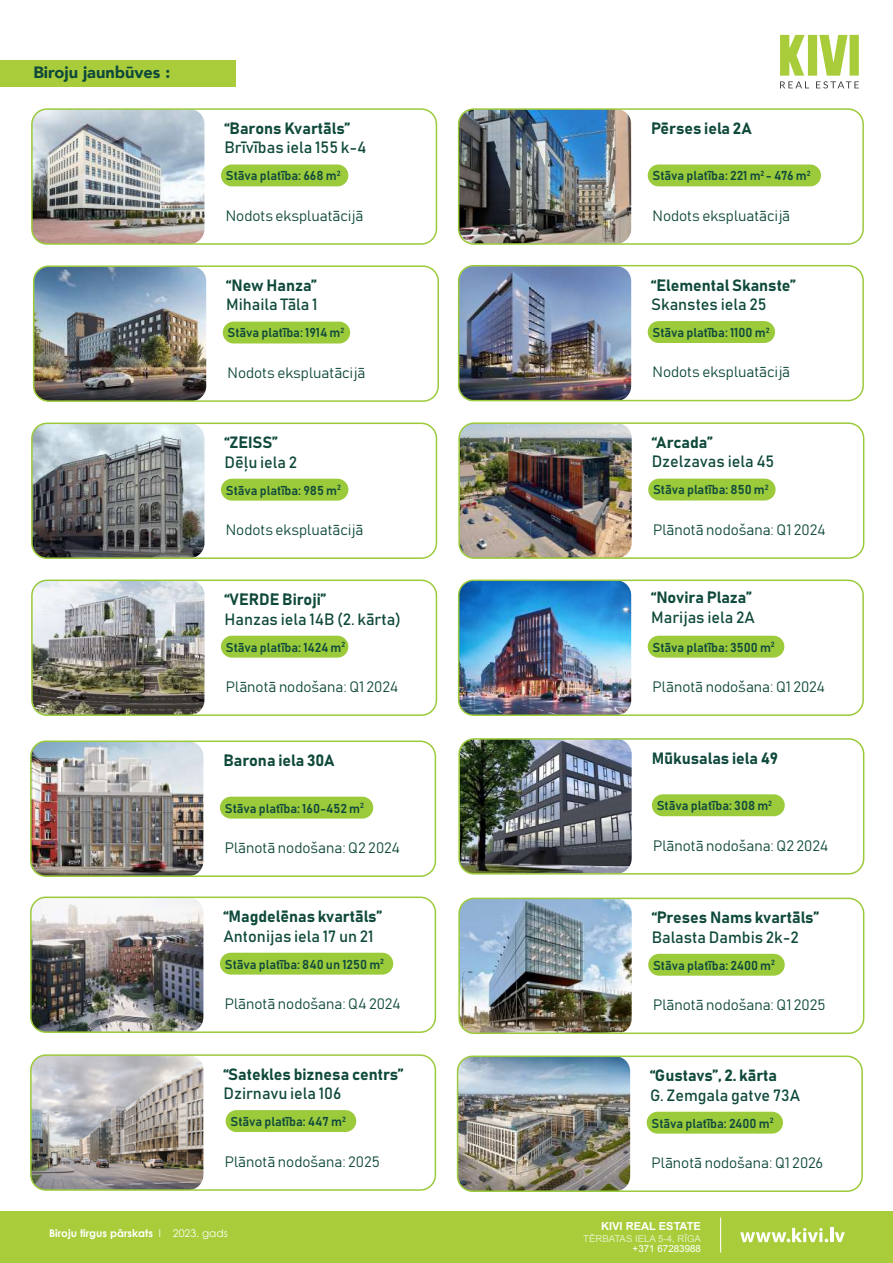
<style>
.page{position:relative;width:893px;height:1263px;background:#fff}
.page>*{position:absolute;margin:0;border:0;box-sizing:border-box;transform-origin:0 0}
.t1{font:900 16.35px "Avenir";color:#0f493b}
.t2{font:16.2px/19.4px "Bahnschrift";color:#0f493b}
.t3{font:14.85px "Bahnschrift";color:#0f493b}
.t4{font:12.75px "Bahnschrift";color:#0f493b}
.t5{font:700 11.1px "Arial";color:#fff}
.t6{font:700 10.65px "Century Gothic";color:#fff}
.t7{font:9.75px "Arial";color:#fff}
.t8{font:9.6px "Arial";color:#fff}
.s1{font-weight:400}
</style>
<div class="page">
<img style="left:459px;top:741px;width:173px;height:133px">
<img style="left:461px;top:425px;width:171px;height:131px">
<img style="left:34px;top:111px;width:170px;height:131px">
<img style="left:458px;top:1058px;width:172px;height:133px">
<div style="left:0;top:61px;width:236px;height:26px;background:#a9cd3a"></div>
<img style="left:461px;top:899px;width:171px;height:134px">
<img style="left:31px;top:899px;width:172px;height:133px">
<img style="left:31px;top:743px;width:172px;height:133px">
<img style="left:459px;top:582px;width:172px;height:133px">
<img style="left:34px;top:268px;width:172px;height:133px">
<img style="left:32px;top:423px;width:172px;height:135px">
<img style="left:32px;top:582px;width:172px;height:133px">
<img style="left:459px;top:266px;width:172px;height:135px">
<img style="left:459px;top:111px;width:172px;height:131px">
<div style="left:221px;top:164px;width:127px;height:22px;background:#9bca3b;border-radius:11px"></div>
<div style="left:0;top:1211px;width:893px;height:52px;background:#a9cd3a"></div>
<svg style="left:740px;top:1228px;width:88px;height:14px"></svg>
<hr style="left:830px;top:1228px;width:3px;height:14px;background:#fff">
<svg style="left:835px;top:1232px;width:10px;height:10px"></svg>
<hr style="left:720px;top:1217px;width:1px;height:35px;background:#fff">
<div style="left:31px;top:108px;width:406px;height:137px;border:2px solid #9bca3b;border-radius:15px"></div>
<div style="left:648px;top:164px;width:173px;height:22px;background:#9bca3b;border-radius:11px"></div>
<div style="left:458px;top:108px;width:406px;height:137px;border:2px solid #9bca3b;border-radius:15px"></div>
<div style="left:648px;top:479px;width:128px;height:21px;background:#9bca3b;border-radius:11px"></div>
<div style="left:458px;top:422px;width:406px;height:137px;border:2px solid #9bca3b;border-radius:15px"></div>
<div style="left:223px;top:322px;width:127px;height:21px;background:#9bca3b;border-radius:11px"></div>
<div style="left:33px;top:265px;width:406px;height:137px;border:2px solid #9bca3b;border-radius:15px"></div>
<div style="left:221px;top:479px;width:127px;height:22px;background:#9bca3b;border-radius:11px"></div>
<div style="left:648px;top:321px;width:127px;height:22px;background:#9bca3b;border-radius:11px"></div>
<div style="left:31px;top:423px;width:406px;height:136px;border:2px solid #9bca3b;border-radius:15px"></div>
<div style="left:458px;top:265px;width:406px;height:136px;border:2px solid #9bca3b;border-radius:15px"></div>
<div style="left:221px;top:636px;width:127px;height:22px;background:#9bca3b;border-radius:11px"></div>
<div style="left:31px;top:579px;width:406px;height:137px;border:2px solid #9bca3b;border-radius:15px"></div>
<div style="left:648px;top:636px;width:136px;height:22px;background:#9bca3b;border-radius:11px"></div>
<div style="left:458px;top:579px;width:406px;height:137px;border:2px solid #9bca3b;border-radius:15px"></div>
<div style="left:220px;top:797px;width:153px;height:21px;background:#9bca3b;border-radius:11px"></div>
<div style="left:30px;top:740px;width:406px;height:137px;border:2px solid #9bca3b;border-radius:15px"></div>
<div style="left:220px;top:953px;width:173px;height:21px;background:#9bca3b;border-radius:11px"></div>
<div style="left:30px;top:896px;width:406px;height:137px;border:2px solid #9bca3b;border-radius:15px"></div>
<div style="left:648px;top:954px;width:137px;height:22px;background:#9bca3b;border-radius:11px"></div>
<div style="left:647px;top:1112px;width:136px;height:21px;background:#9bca3b;border-radius:11px"></div>
<div style="left:226px;top:1110px;width:130px;height:22px;background:#9bca3b;border-radius:11px"></div>
<div style="left:458px;top:898px;width:406px;height:136px;border:2px solid #9bca3b;border-radius:15px"></div>
<div style="left:652px;top:794px;width:133px;height:22px;background:#9bca3b;border-radius:11px"></div>
<div style="left:457px;top:1055px;width:406px;height:137px;border:2px solid #9bca3b;border-radius:15px"></div>
<img style="left:33px;top:1057px;width:170px;height:131px">
<div style="left:30px;top:1054px;width:406px;height:137px;border:2px solid #9bca3b;border-radius:15px"></div>
<div style="left:458px;top:738px;width:406px;height:136px;border:2px solid #9bca3b;border-radius:15px"></div>
<svg style="left:780px;top:35px;width:29px;height:53px"></svg>
<div style="left:808px;top:35px;width:9px;height:41px;background:#a9cd3a"></div>
<svg style="left:816px;top:35px;width:43px;height:53px"></svg>
<p class="t1" style="left:33px;top:59px;width:138px">Biroju jaunbūves :</p>
<p class="t2" style="left:224px;top:118px;width:143px">“Barons Kvartāls”<br>Brīvības iela 155 k-4</p>
<p class="t4" style="left:226px;top:168px;width:116px">Stāva platība: 668 m<sup>2</sup></p>
<p class="t3" style="left:226px;top:206px;width:139px">Nodots ekspluatācijā</p>
<p class="t2" style="left:226px;top:275px;width:93px">“New Hanza”<br>Mihaila Tāla 1</p>
<p class="t4" style="left:228px;top:325px;width:118px">Stāva platība: 1914 m<sup>2</sup></p>
<p class="t3" style="left:228px;top:363px;width:139px">Nodots ekspluatācijā</p>
<p class="t2" style="left:224px;top:433px;width:74px">“ZEISS”<br>Dēļu iela 2</p>
<p class="t4" style="left:226px;top:482px;width:117px">Stāva platība: 985 m<sup>2</sup></p>
<p class="t3" style="left:226px;top:520px;width:139px">Nodots ekspluatācijā</p>
<p class="t2" style="left:651px;top:118px;width:102px">Pērses iela 2A</p>
<p class="t4" style="left:653px;top:168px;width:160px">Stāva platība: 221 m<sup>2</sup> - 476 m<sup>2</sup></p>
<p class="t3" style="left:653px;top:206px;width:139px">Nodots ekspluatācijā</p>
<p class="t2" style="left:651px;top:275px;width:146px">“Elemental Skanste”<br>Skanstes iela 25</p>
<p class="t4" style="left:653px;top:324px;width:118px">Stāva platība: 1100 m<sup>2</sup></p>
<p class="t3" style="left:653px;top:363px;width:139px">Nodots ekspluatācijā</p>
<p class="t2" style="left:652px;top:432px;width:124px">“Arcada”<br>Dzelzavas iela 45</p>
<p class="t4" style="left:653px;top:482px;width:117px">Stāva platība: 850 m<sup>2</sup></p>
<p class="t3" style="left:653px;top:520px;width:174px">Plānotā nodošana: Q1 2024</p>
<p class="t2" style="left:651px;top:588px;width:105px">“Novira Plaza”<br>Marijas iela 2A</p>
<p class="t2" style="left:224px;top:589px;width:178px">“VERDE Biroji”<br>Hanzas iela 14B (2. kārta)</p>
<p class="t4" style="left:226px;top:639px;width:121px">Stāva platība: 1424 m<sup>2</sup></p>
<p class="t4" style="left:653px;top:639px;width:124px">Stāva platība: 3500 m<sup>2</sup></p>
<p class="t3" style="left:226px;top:677px;width:174px">Plānotā nodošana: Q1 2024</p>
<p class="t3" style="left:653px;top:677px;width:174px">Plānotā nodošana: Q1 2024</p>
<p class="t2" style="left:223px;top:750px;width:113px">Barona iela 30A</p>
<p class="t4" style="left:225px;top:800px;width:141px">Stāva platība: 160-452 m<sup>2</sup></p>
<p class="t3" style="left:225px;top:838px;width:177px">Plānotā nodošana: Q2 2024</p>
<p class="t2" style="left:652px;top:748px;width:128px">Mūkusalas iela 49</p>
<p class="t4" style="left:657px;top:798px;width:117px">Stāva platība: 308 m<sup>2</sup></p>
<p class="t3" style="left:653px;top:836px;width:177px">Plānotā nodošana: Q2 2024</p>
<p class="t2" style="left:223px;top:906px;width:160px">“Magdelēnas kvartāls”<br>Antonijas iela 17 un 21</p>
<p class="t4" style="left:225px;top:956px;width:161px">Stāva platība: 840 un 1250 m<sup>2</sup></p>
<p class="t3" style="left:225px;top:994px;width:177px">Plānotā nodošana: Q4 2024</p>
<p class="t2" style="left:652px;top:908px;width:169px">“Preses Nams kvartāls”<br>Balasta Dambis 2k-2</p>
<p class="t4" style="left:653px;top:957px;width:123px">Stāva platība: 2400 m<sup>2</sup></p>
<p class="t3" style="left:653px;top:995px;width:174px">Plānotā nodošana: Q1 2025</p>
<p class="t2" style="left:223px;top:1064px;width:182px">“Satekles biznesa centrs”<br>Dzirnavu iela 106</p>
<p class="t4" style="left:230px;top:1113px;width:117px">Stāva platība: 447 m<sup>2</sup></p>
<p class="t2" style="left:650px;top:1065px;width:151px">“Gustavs”, 2. kārta<br>G. Zemgala gatve 73A</p>
<p class="t4" style="left:651px;top:1115px;width:123px">Stāva platība: 2400 m<sup>2</sup></p>
<p class="t3" style="left:225px;top:1152px;width:157px">Plānotā nodošana: 2025</p>
<p class="t3" style="left:651px;top:1153px;width:173px">Plānotā nodošana: Q1 2026</p>
<p class="t5" style="left:601px;top:1219px;width:101px">KIVI REAL ESTATE</p>
<p class="t6" style="left:49px;top:1225px;width:180px">Biroju tirgus pārskats <span class="s1">l 2023. gads</span></p>
<p class="t8" style="left:583px;top:1232px;width:119px">TĒRBATAS IELA 5-4, RĪGA</p>
<p class="t7" style="left:633px;top:1242px;width:70px">+371 67283988</p>
</div>
